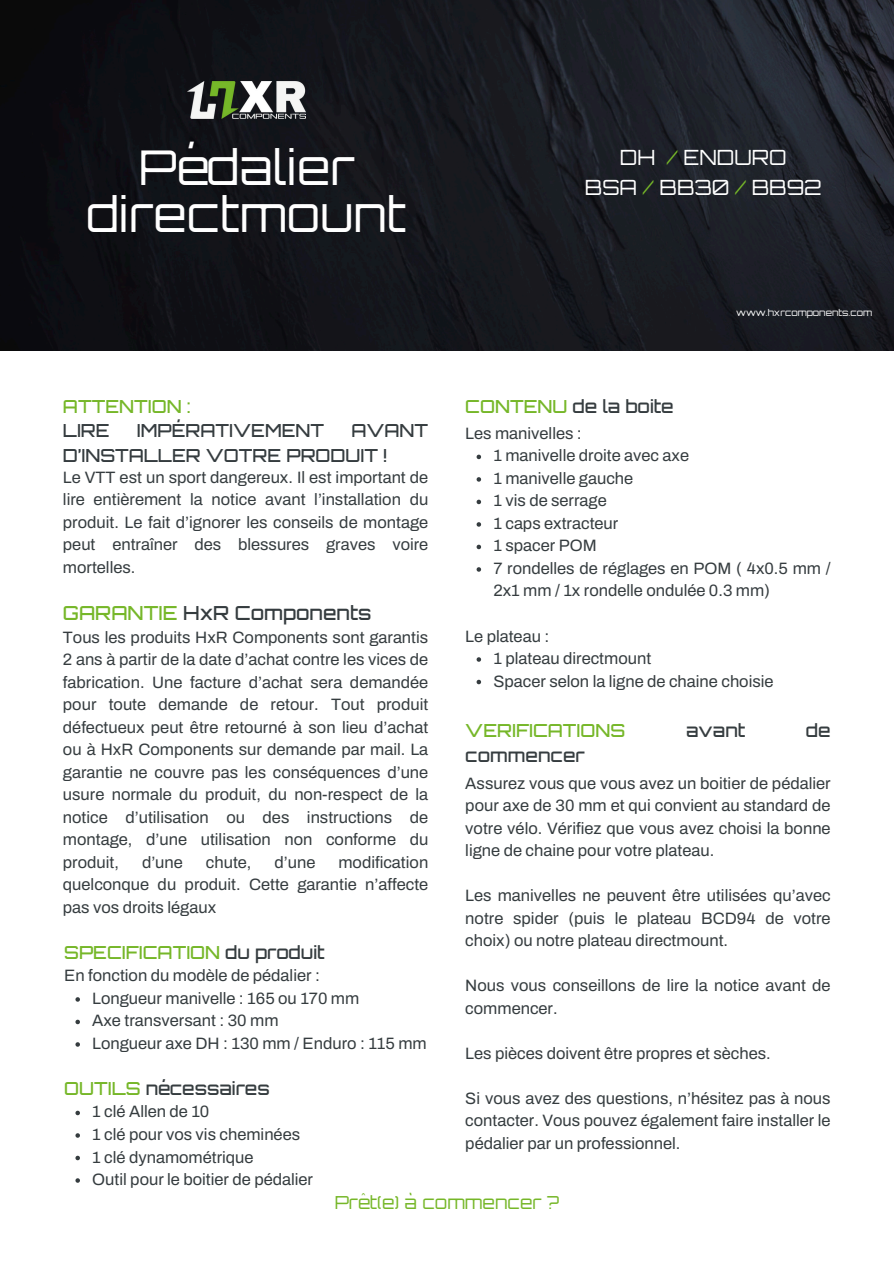
<style>
.page{position:relative;width:894px;height:1264px;background:#fff}
.page>*{position:absolute;margin:0;border:0;box-sizing:border-box;transform-origin:0 0}
.t1{font:48px/47.2px "Orbitron";color:#fff;text-align:center}
.t2{font:21px/29.2px "Orbitron";color:#fff;text-align:center}
.t3{font:500 19.35px "Orbitron";color:#353c3f}
.t4{font:500 18px/24.8px "Orbitron";color:#353c3f}
.t5{font:500 18px/24.8px "Orbitron";color:#76b729}
.t6{font:18px "Orbitron";color:#76b729}
.t7{font:16.5px/22.5px "Archivo";color:#353c3f;text-align:justify}
.t8{font:9.15px "Orbitron";color:#fff}
.s1{color:#76b729}
.s2{color:#353c3f}
</style>
<div class="page">
<img style="left:0;top:0;width:893px;height:350px">
<img style="left:188px;top:81px;width:118px;height:38px">
<svg style="left:75px;top:997px;width:5px;height:4px"></svg>
<svg style="left:75px;top:1019px;width:5px;height:5px"></svg>
<svg style="left:75px;top:1042px;width:5px;height:4px"></svg>
<svg style="left:75px;top:1110px;width:5px;height:5px"></svg>
<svg style="left:75px;top:1133px;width:5px;height:4px"></svg>
<svg style="left:75px;top:1155px;width:5px;height:5px"></svg>
<svg style="left:75px;top:1178px;width:5px;height:4px"></svg>
<svg style="left:476px;top:454px;width:5px;height:5px"></svg>
<svg style="left:476px;top:477px;width:5px;height:4px"></svg>
<svg style="left:476px;top:499px;width:5px;height:5px"></svg>
<svg style="left:476px;top:522px;width:5px;height:4px"></svg>
<svg style="left:476px;top:544px;width:5px;height:5px"></svg>
<svg style="left:476px;top:567px;width:5px;height:4px"></svg>
<svg style="left:476px;top:657px;width:5px;height:4px"></svg>
<svg style="left:476px;top:679px;width:5px;height:5px"></svg>
<p class="t1" style="left:87px;top:149px;width:321px">Pédalier directmount</p>
<p class="t2" style="left:584px;top:145px;width:238px">DH <span class="s1">/</span> ENDURO<br>BSA <span class="s1">/</span> BB30 <span class="s1">/</span> BB92</p>
<h2 class="t5" style="left:63px;top:395px;width:129px">ATTENTION :<br><span class="s2">LIRE</span></h2>
<h2 class="t4" style="left:137px;top:420px;width:189px">IMPÉRATIVEMENT</h2>
<h2 class="t4" style="left:63px;top:420px;width:367px;text-indent:288px">AVANT<br>D’INSTALLER VOTRE PRODUIT !</h2>
<h4 class="t7" style="left:63px;top:466px;width:367px">Le VTT est un sport dangereux. Il est important de lire entièrement la notice avant l’installation du produit. Le fait d’ignorer les conseils de montage peut entraîner des blessures graves voire mortelles.</h4>
<h6 class="t3" style="left:63px;top:605px;width:310px"><span class="s1">GARANTIE</span> HxR Components</h6>
<p class="t7" style="left:63px;top:626px;width:367px">Tous les produits HxR Components sont garantis 2 ans à partir de la date d’achat contre les vices de fabrication. Une facture d’achat sera demandée pour toute demande de retour. Tout produit défectueux peut être retourné à son lieu d’achat ou à HxR Components sur demande par mail. La garantie ne couvre pas les conséquences d’une usure normale du produit, du non-respect de la notice d’utilisation ou des instructions de montage, d’une utilisation non conforme du produit,</p>
<p class="t7" style="left:63px;top:851px;width:367px;text-indent:275px">modification quelconque du produit. Cette garantie n’affecte pas vos droits légaux</p>
<p class="t7" style="left:142px;top:851px;width:42px">d’une</p>
<p class="t7" style="left:206px;top:851px;width:47px">chute,</p>
<p class="t7" style="left:274px;top:851px;width:42px">d’une</p>
<p class="t5" style="left:64px;top:942px;width:262px">SPECIFICATION <span class="s2">du produit</span></p>
<h6 class="t7" style="left:64px;top:964px;width:257px">En fonction du modèle de pédalier :</h6>
<h3 class="t7" style="left:92px;top:987px;width:268px">Longueur manivelle : 165 ou 170 mm</h3>
<h6 class="t7" style="left:92px;top:1009px;width:188px">Axe transversant : 30 mm</h6>
<h5 class="t7" style="left:92px;top:1032px;width:336px">Longueur axe DH : 130 mm / Enduro : 115 mm</h5>
<p class="t4" style="left:64px;top:1078px;width:207px"><span class="s1">OUTILS</span> nécessaires</p>
<p class="t7" style="left:92px;top:1100px;width:119px">1 clé Allen de 10</p>
<p class="t7" style="left:92px;top:1123px;width:209px">1 clé pour vos vis cheminées</p>
<h5 class="t7" style="left:92px;top:1145px;width:163px">1 clé dynamométrique</h5>
<h6 class="t7" style="left:92px;top:1168px;width:222px">Outil pour le boitier de pédalier</h6>
<p class="t4" style="left:465px;top:395px;width:210px"><span class="s1">CONTENU</span> de la boite</p>
<p class="t8" style="left:736px;top:309px;width:137px">www.hxrcomponents.com</p>
<p class="t7" style="left:465px;top:422px;width:118px">Les manivelles :</p>
<p class="t7" style="left:493px;top:444px;width:197px">1 manivelle droite avec axe</p>
<p class="t7" style="left:493px;top:467px;width:141px">1 manivelle gauche</p>
<p class="t7" style="left:493px;top:489px;width:115px">1 vis de serrage</p>
<p class="t7" style="left:493px;top:512px;width:126px">1 caps extracteur</p>
<p class="t7" style="left:493px;top:534px;width:105px">1 spacer POM</p>
<h6 class="t7" style="left:493px;top:557px;width:338px">7 rondelles de réglages en POM ( 4x0.5 mm /<br>2x1 mm / 1x rondelle ondulée 0.3 mm)</h6>
<p class="t7" style="left:465px;top:624px;width:85px">Le plateau :</p>
<p class="t7" style="left:493px;top:647px;width:159px">1 plateau directmount</p>
<h5 class="t7" style="left:493px;top:669px;width:281px">Spacer selon la ligne de chaine choisie</h5>
<h5 class="t5" style="left:465px;top:720px;width:161px">VERIFICATIONS</h5>
<h5 class="t4" style="left:686px;top:720px;width:61px">avant</h5>
<h5 class="t4" style="left:806px;top:720px;width:26px">de</h5>
<h5 class="t4" style="left:465px;top:744px;width:121px">commencer</h5>
<h6 class="t7" style="left:465px;top:772px;width:367px">Assurez vous que vous avez un boitier de pédalier pour axe de 30 mm et qui convient au standard de votre vélo. Vérifiez que vous avez choisi la bonne ligne de chaine pour votre plateau.</h6>
<h6 class="t7" style="left:465px;top:884px;width:367px">Les manivelles ne peuvent être utilisées qu’avec notre spider (puis le plateau BCD94 de votre choix) ou notre plateau directmount.</h6>
<h6 class="t7" style="left:465px;top:974px;width:367px">Nous vous conseillons de lire la notice avant de commencer.</h6>
<h6 class="t7" style="left:465px;top:1042px;width:307px">Les pièces doivent être propres et sèches.</h6>
<h6 class="t7" style="left:465px;top:1087px;width:367px">Si vous avez des questions, n’hésitez pas à nous contacter. Vous pouvez également faire installer le pédalier par un professionnel.</h6>
<p class="t6" style="left:334px;top:1194px;width:226px">Prêt(e) à commencer ?</p>
</div>
